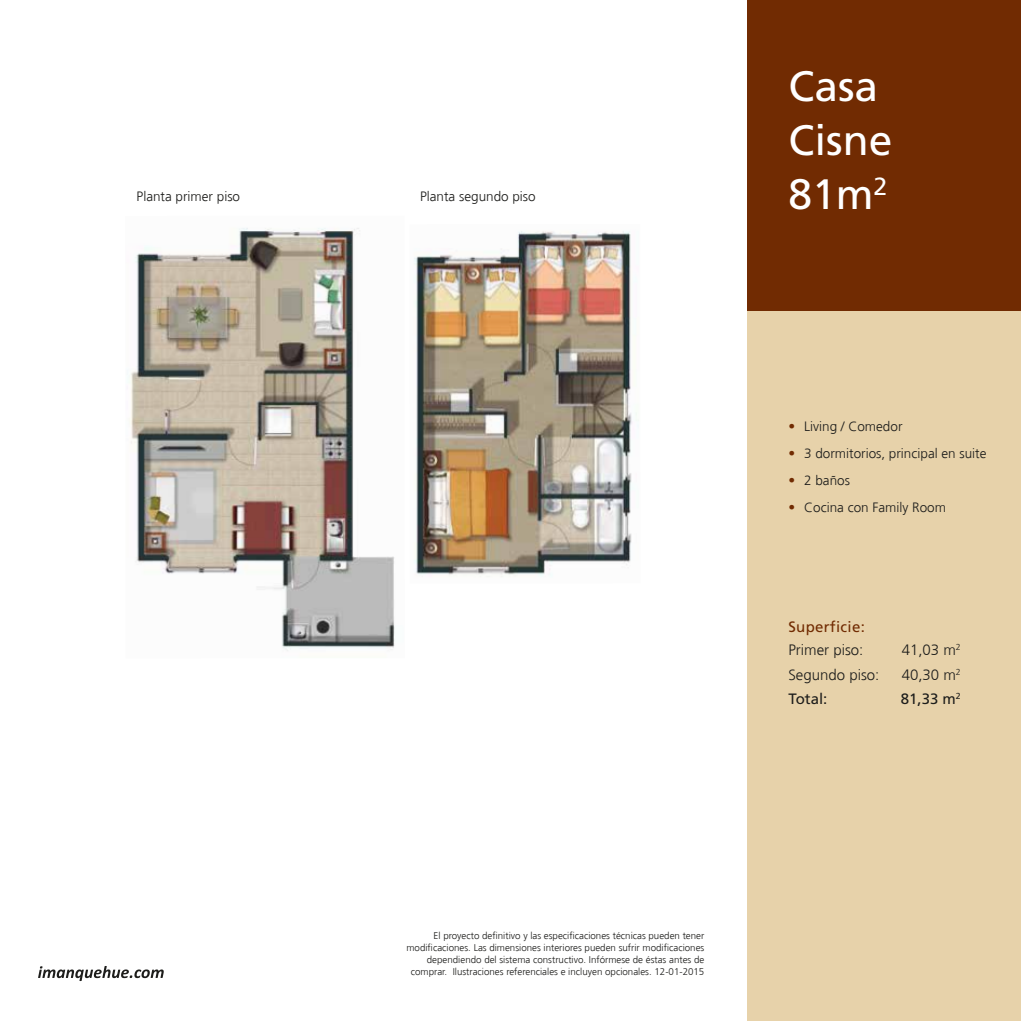
<style>
.page{position:relative;width:1021px;height:1021px;background:#fff}
.page>*{position:absolute;margin:0;border:0;box-sizing:border-box;transform-origin:0 0}
.t1{font:42.45px/53.7px "Frutiger";color:#fff}
.t2{font:300 15px "Frutiger";color:#1d1d1b}
.t3{font:15px "Frutiger";color:#1d1d1b}
.t4{font:15px "Frutiger";letter-spacing:.02em;color:#712b02}
.t5{font:300 13.5px "Frutiger";color:#1d1d1b}
.t6{font:300 9.75px/12px "Frutiger";color:#1d1d1b;text-align:right}
.s1{color:#712b02}
</style>
<div class="page">
<img style="left:129px;top:228px;width:266px;height:423px">
<img style="left:414px;top:231px;width:223px;height:346px">
<div style="left:747px;top:0;width:273px;height:311px;background:#712b02"></div>
<div style="left:747px;top:311px;width:273px;height:709px;background:#e7d2aa"></div>
<svg style="left:38px;top:966px;width:126px;height:15px"></svg>
<h3 class="t5" style="left:137px;top:189px;width:105px">Planta primer piso</h3>
<h3 class="t5" style="left:420px;top:189px;width:117px">Planta segundo piso</h3>
<h1 class="t1" style="left:788px;top:60px;width:105px">Casa<br>Cisne<br>81m<sup>2</sup></h1>
<h3 class="t5" style="left:788px;top:418px;width:116px"><span class="s1">•</span> Living / Comedor</h3>
<h3 class="t5" style="left:788px;top:445px;width:200px"><span class="s1">•</span> 3 dormitorios, principal en suite</h3>
<h3 class="t5" style="left:788px;top:472px;width:63px"><span class="s1">•</span> 2 baños</h3>
<h3 class="t5" style="left:788px;top:499px;width:159px"><span class="s1">•</span> Cocina con Family Room</h3>
<h2 class="t4" style="left:788px;top:618px;width:78px">Superficie:</h2>
<h2 class="t2" style="left:788px;top:641px;width:76px">Primer piso:</h2>
<h2 class="t2" style="left:901px;top:641px;width:61px">41,03 m<sup>2</sup></h2>
<h2 class="t2" style="left:788px;top:665px;width:92px">Segundo piso:</h2>
<h2 class="t2" style="left:901px;top:665px;width:61px">40,30 m<sup>2</sup></h2>
<h2 class="t3" style="left:788px;top:689px;width:40px">Total:</h2>
<h2 class="t3" style="left:900px;top:689px;width:61px">81,33 m<sup>2</sup></h2>
<p class="t6" style="left:406px;top:930px;width:299px">El proyecto definitivo y las especificaciones técnicas pueden tener modificaciones. Las dimensiones interiores pueden sufrir modificaciones dependiendo del sistema constructivo. Infórmese de éstas antes de comprar. Ilustraciones referenciales e incluyen opcionales. 12-01-2015</p>
</div>
